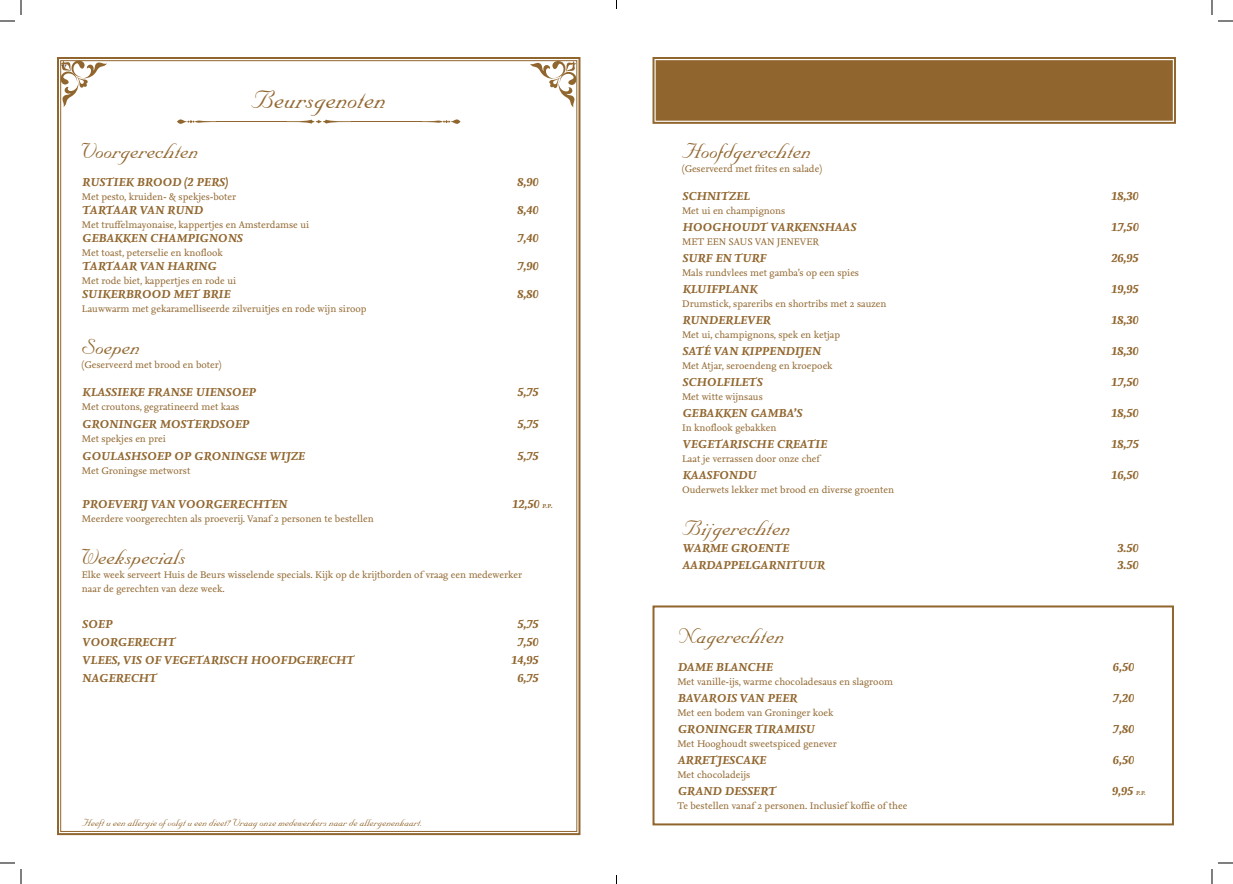
<style>
.page{position:relative;width:1233px;height:884px;background:#fff}
.page>*{position:absolute;margin:0;border:0;box-sizing:border-box;transform-origin:0 0}
.t1{font:30px "Nuptial Script LT Std";color:#91662e}
.t2{font:25px "Nuptial Script LT Std";color:#91662e}
.t3{font:italic 700 12px "Nexus Serif TF";color:#91662e}
.t4{font:12px "Nuptial Script LT Std";color:#91662e}
.t5{font:12px "Minion Pro";color:#231f20}
.t6{font:10px/14px "Nexus Serif";color:#91662e}
.t7{font:10px "Nexus Serif TF";color:#91662e}
.s1{font-size:6px}
.s2{font-size:7px}
</style>
<div class="page">
<svg style="left:57px;top:57px;width:524px;height:779px"></svg>
<svg style="left:59px;top:59px;width:48px;height:48px"></svg>
<svg style="left:530px;top:59px;width:48px;height:48px"></svg>
<hr style="left:351px;top:121px;width:70px;height:1px;background:#91662e">
<svg style="left:420px;top:119px;width:40px;height:5px"></svg>
<hr style="left:216px;top:121px;width:71px;height:1px;background:#91662e">
<svg style="left:177px;top:119px;width:40px;height:5px"></svg>
<svg style="left:286px;top:120px;width:66px;height:4px"></svg>
<div style="left:652px;top:605px;width:522px;height:220px;border:2px solid #91662e"></div>
<svg style="left:652px;top:57px;width:524px;height:67px"></svg>
<div style="left:656px;top:60px;width:516px;height:61px;border:1px solid #91662e"></div>
<div style="left:656px;top:61px;width:516px;height:58px;background:#91662e"></div>
<svg style="left:1218px;top:20px;width:15px;height:2px"></svg>
<svg style="left:1218px;top:862px;width:15px;height:2px"></svg>
<svg style="left:0;top:0;width:22px;height:22px"></svg>
<svg style="left:0;top:862px;width:22px;height:22px"></svg>
<svg style="left:1211px;top:0;width:1px;height:15px"></svg>
<svg style="left:1211px;top:869px;width:1px;height:15px"></svg>
<p class="t5" style="left:61px;top:58px;width:7px">v</p>
<h1 class="t1" style="left:251px;top:83px;width:136px">Beursgenoten</h1>
<h2 class="t2" style="left:82px;top:137px;width:118px">Voorgerechten</h2>
<p class="t3" style="left:82px;top:175px;width:147px">RUSTIEK BROOD (2 PERS)</p>
<p class="t3" style="left:517px;top:175px;width:22px">8,90</p>
<p class="t6" style="left:82px;top:190px;width:156px">Met pesto, kruiden- &amp; spekjes-boter</p>
<p class="t3" style="left:82px;top:203px;width:122px">TARTAAR VAN RUND</p>
<p class="t3" style="left:517px;top:203px;width:22px">8,40</p>
<p class="t6" style="left:82px;top:218px;width:229px">Met truffelmayonaise, kappertjes en Amsterdamse ui</p>
<p class="t3" style="left:82px;top:231px;width:162px">GEBAKKEN CHAMPIGNONS</p>
<p class="t3" style="left:517px;top:231px;width:22px">7,40</p>
<p class="t6" style="left:82px;top:246px;width:142px">Met toast, peterselie en knoflook</p>
<p class="t3" style="left:82px;top:259px;width:136px">TARTAAR VAN HARING</p>
<p class="t3" style="left:517px;top:259px;width:22px">7,90</p>
<p class="t6" style="left:82px;top:274px;width:156px">Met rode biet, kappertjes en rode ui</p>
<p class="t3" style="left:82px;top:287px;width:150px">SUIKERBROOD MET BRIE</p>
<p class="t3" style="left:517px;top:287px;width:22px">8,80</p>
<p class="t6" style="left:82px;top:302px;width:286px">Lauwwarm met gekaramelliseerde zilveruitjes en rode wijn siroop</p>
<h2 class="t2" style="left:82px;top:333px;width:60px">Soepen</h2>
<p class="t6" style="left:82px;top:358px;width:141px">(Geserveerd met brood en boter)</p>
<p class="t3" style="left:82px;top:385px;width:175px">KLASSIEKE FRANSE UIENSOEP</p>
<p class="t3" style="left:517px;top:385px;width:22px">5,75</p>
<p class="t6" style="left:82px;top:400px;width:159px">Met croutons, gegratineerd met kaas</p>
<p class="t3" style="left:82px;top:417px;width:168px">GRONINGER MOSTERDSOEP</p>
<p class="t3" style="left:517px;top:417px;width:22px">5,75</p>
<p class="t6" style="left:82px;top:432px;width:85px">Met spekjes en prei</p>
<p class="t3" style="left:82px;top:449px;width:224px">GOULASHSOEP OP GRONINGSE WIJZE</p>
<p class="t3" style="left:517px;top:449px;width:22px">5,75</p>
<p class="t6" style="left:82px;top:464px;width:110px">Met Groningse metworst</p>
<p class="t3" style="left:82px;top:497px;width:207px">PROEVERIJ VAN VOORGERECHTEN</p>
<p class="t3" style="left:512px;top:497px;width:42px">12,50 <span class="s1">P.P</span><span class="s2">.</span></p>
<p class="t6" style="left:82px;top:512px;width:293px">Meerdere voorgerechten als proeverij. Vanaf 2 personen te bestellen</p>
<h2 class="t2" style="left:82px;top:543px;width:106px">Weekspecials</h2>
<p class="t6" style="left:82px;top:568px;width:442px">Elke week serveert Huis de Beurs wisselende specials. Kijk op de krijtborden of vraag een medewerker naar de gerechten van deze week.</p>
<p class="t3" style="left:82px;top:617px;width:32px">SOEP</p>
<p class="t3" style="left:517px;top:617px;width:22px">5,75</p>
<p class="t3" style="left:82px;top:635px;width:95px">VOORGERECHT</p>
<p class="t3" style="left:517px;top:635px;width:22px">7,50</p>
<p class="t3" style="left:82px;top:653px;width:274px">VLEES, VIS OF VEGETARISCH HOOFDGERECHT</p>
<p class="t3" style="left:511px;top:653px;width:28px">14,95</p>
<p class="t3" style="left:82px;top:671px;width:76px">NAGERECHT</p>
<p class="t3" style="left:517px;top:671px;width:22px">6,75</p>
<p class="t4" style="left:82px;top:816px;width:343px">Heeft u een allergie of volgt u een dieet? Vraag onze medewerkers naar de allergenenkaart.</p>
<h2 class="t2" style="left:682px;top:137px;width:131px">Hoofdgerechten</h2>
<p class="t6" style="left:682px;top:162px;width:141px">(Geserveerd met frites en salade)</p>
<p class="t3" style="left:682px;top:189px;width:69px">SCHNITZEL</p>
<p class="t3" style="left:1111px;top:189px;width:28px">18,30</p>
<p class="t6" style="left:682px;top:204px;width:105px">Met ui en champignons</p>
<p class="t3" style="left:682px;top:220px;width:175px">HOOGHOUDT VARKENSHAAS</p>
<p class="t3" style="left:1111px;top:220px;width:28px">17,50</p>
<p class="t6" style="left:682px;top:235px;width:138px">MET EEN SAUS VAN JENEVER</p>
<p class="t3" style="left:682px;top:251px;width:85px">SURF EN TURF</p>
<p class="t3" style="left:1111px;top:251px;width:28px">26,95</p>
<p class="t6" style="left:682px;top:266px;width:178px">Mals rundvlees met gamba’s op een spies</p>
<p class="t3" style="left:682px;top:282px;width:76px">KLUIFPLANK</p>
<p class="t3" style="left:1111px;top:282px;width:28px">19,95</p>
<p class="t6" style="left:682px;top:297px;width:206px">Drumstick, spareribs en shortribs met 2 sauzen</p>
<p class="t3" style="left:682px;top:313px;width:90px">RUNDERLEVER</p>
<p class="t3" style="left:1111px;top:313px;width:28px">18,30</p>
<p class="t6" style="left:682px;top:328px;width:159px">Met ui, champignons, spek en ketjap</p>
<p class="t3" style="left:682px;top:344px;width:140px">SATÉ VAN KIPPENDIJEN</p>
<p class="t3" style="left:1111px;top:344px;width:28px">18,30</p>
<p class="t6" style="left:682px;top:359px;width:152px">Met Atjar, seroendeng en kroepoek</p>
<p class="t3" style="left:682px;top:375px;width:82px">SCHOLFILETS</p>
<p class="t3" style="left:1111px;top:375px;width:28px">17,50</p>
<p class="t7" style="left:682px;top:391px;width:82px">Met witte wijnsaus</p>
<p class="t3" style="left:682px;top:406px;width:121px">GEBAKKEN GAMBA’S</p>
<p class="t3" style="left:1111px;top:406px;width:28px">18,50</p>
<p class="t7" style="left:682px;top:422px;width:96px">In knoflook gebakken</p>
<p class="t3" style="left:682px;top:437px;width:146px">VEGETARISCHE CREATIE</p>
<p class="t3" style="left:1111px;top:437px;width:28px">18,75</p>
<p class="t6" style="left:682px;top:452px;width:139px">Laat je verrassen door onze chef</p>
<p class="t3" style="left:682px;top:468px;width:75px">KAASFONDU</p>
<p class="t3" style="left:1111px;top:468px;width:28px">16,50</p>
<p class="t6" style="left:682px;top:483px;width:213px">Ouderwets lekker met brood en diverse groenten</p>
<h2 class="t2" style="left:682px;top:514px;width:110px">Bijgerechten</h2>
<p class="t3" style="left:682px;top:541px;width:108px">WARME GROENTE</p>
<p class="t3" style="left:1117px;top:541px;width:22px">3.50</p>
<p class="t3" style="left:682px;top:558px;width:144px">AARDAPPELGARNITUUR</p>
<p class="t3" style="left:1117px;top:558px;width:22px">3.50</p>
<h2 class="t2" style="left:677px;top:622px;width:108px">Nagerechten</h2>
<p class="t3" style="left:677px;top:660px;width:97px">DAME BLANCHE</p>
<p class="t3" style="left:1112px;top:660px;width:22px">6,50</p>
<p class="t6" style="left:677px;top:675px;width:217px">Met vanille-ijs, warme chocoladesaus en slagroom</p>
<p class="t3" style="left:677px;top:691px;width:121px">BAVAROIS VAN PEER</p>
<p class="t3" style="left:1112px;top:691px;width:22px">7,20</p>
<p class="t6" style="left:677px;top:706px;width:158px">Met een bodem van Groninger koek</p>
<p class="t3" style="left:677px;top:722px;width:139px">GRONINGER TIRAMISU</p>
<p class="t3" style="left:1112px;top:722px;width:22px">7,80</p>
<p class="t6" style="left:677px;top:737px;width:161px">Met Hooghoudt sweetspiced genever</p>
<p class="t3" style="left:677px;top:753px;width:90px">ARRETJESCAKE</p>
<p class="t3" style="left:1112px;top:753px;width:22px">6,50</p>
<p class="t6" style="left:677px;top:768px;width:74px">Met chocoladeijs</p>
<p class="t3" style="left:677px;top:784px;width:100px">GRAND DESSERT</p>
<p class="t3" style="left:1112px;top:784px;width:35px">9,95 <span class="s1">P.P.</span></p>
<p class="t6" style="left:677px;top:799px;width:231px">Te bestellen vanaf 2 personen. Inclusief koffie of thee</p>
</div>
